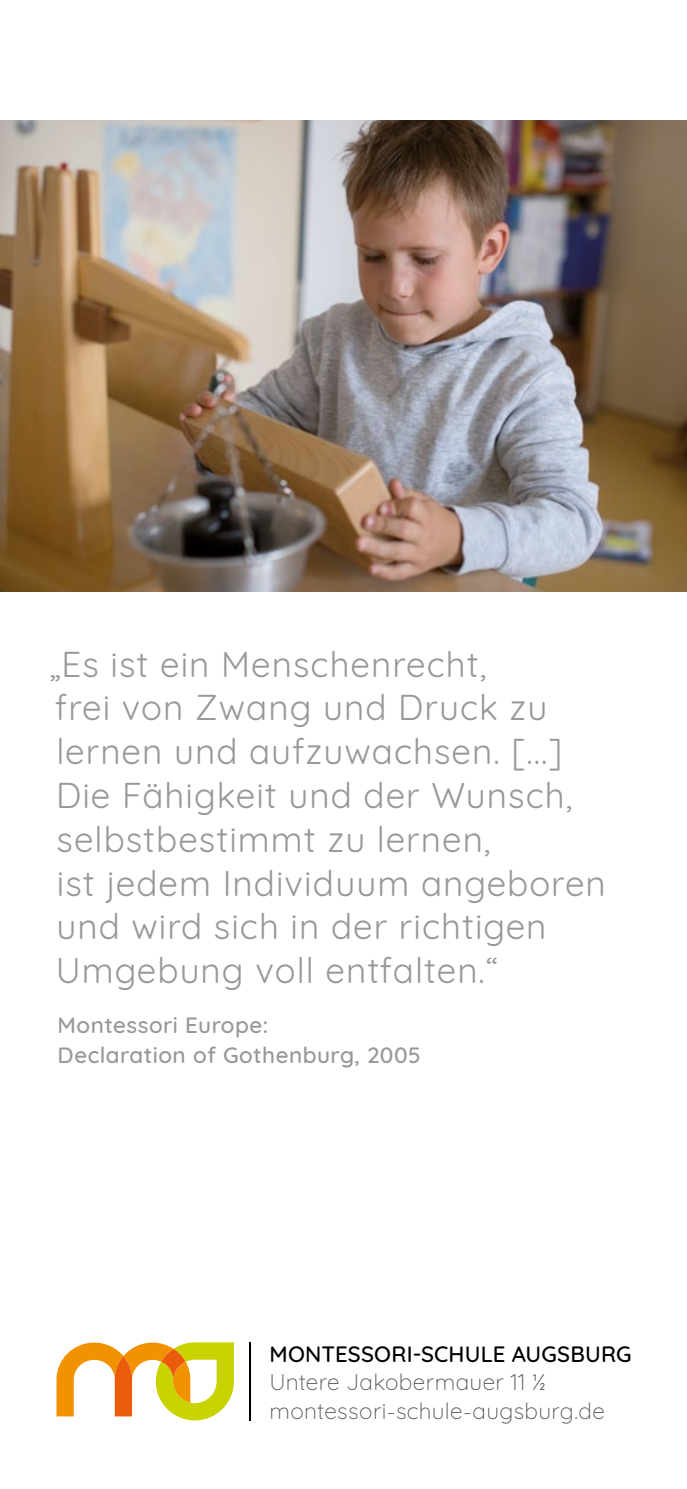
<style>
.page{position:relative;width:687px;height:1489px;background:#fff}
.page>*{position:absolute;margin:0;border:0;box-sizing:border-box;transform-origin:0 0}
.t1{font:35px/43.8px "Quicksand";letter-spacing:.03em;color:#999898}
.t2{font:300 22.75px/28.2px "Quicksand";letter-spacing:.015em;color:#555454}
.t3{font:500 22.75px "Quicksand";letter-spacing:.01em;color:#000}
.t4{font:500 22.5px/30px "Quicksand";letter-spacing:.02em;color:#999898}
</style>
<div class="page">
<hr style="left:249px;top:1342px;width:2px;height:78px;background:#000">
<svg style="left:56px;top:1342px;width:178px;height:78px"></svg>
<img style="left:1px;top:120px;width:685px;height:471px">
<svg style="left:0;top:120px;width:1px;height:472px"></svg>
<p class="t1" style="left:49px;top:638px;width:557px">„Es ist ein Menschenrecht,<br>frei von Zwang und Druck zu lernen und aufzuwachsen. [...]<br>Die Fähigkeit und der Wunsch, selbstbestimmt zu lernen,<br>ist jedem I ndividuum angeboren und wird sich in der richtigen<br>U mgebung voll entfalten.“</p>
<p class="t4" style="left:58px;top:1008px;width:364px">Montessori Europe:<br>Declaration of Gothenburg, 2005</p>
<p class="t3" style="left:269px;top:1335px;width:363px">Montessori-Schule Augsburg</p>
<p class="t2" style="left:269px;top:1365px;width:336px">Untere Jakobermauer 11 ½ montessori-schule-augsburg.de</p>
</div>
